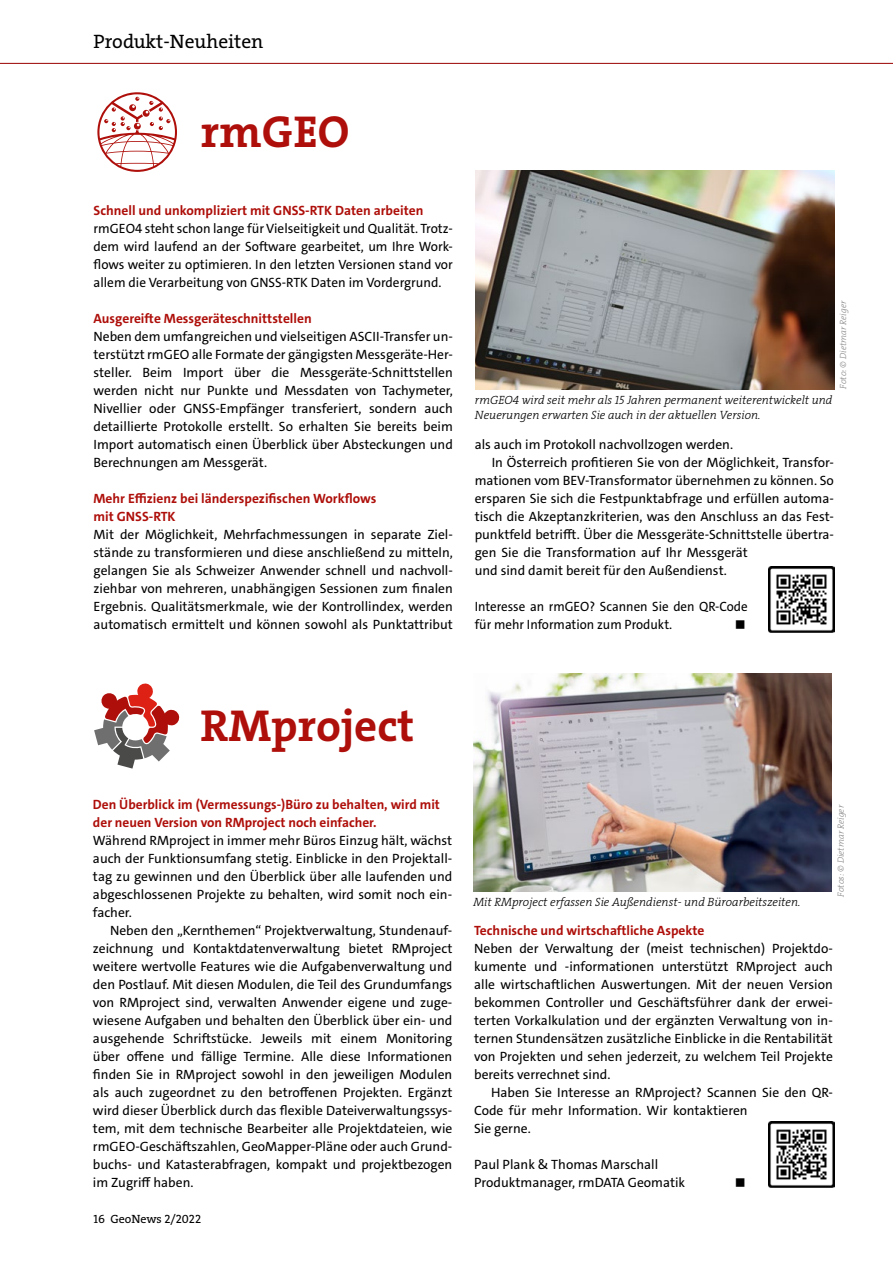
<style>
.page{position:relative;width:893px;height:1263px;background:#fff}
.page>*{position:absolute;margin:0;border:0;box-sizing:border-box;transform-origin:0 0}
.t1{font:45px "The Serif LP7 Bld";color:#ae0f0a}
.t2{font:19.5px "The Serif LP5 Plain";color:#000}
.t3{font:13.5px/18px "The Sans C4 s";color:#000;text-align:justify}
.t4{font:700 13.5px/18px "The Sans C4 s";color:#ae0f0a}
.t5{font:13.5px/18px "The Sans C4 s";color:#000;scale:.96 1}
.t6{font:12px/15px "The Serif LP3 Lig IT";color:#000}
.t7{font:12px "The Serif LP5 Plain";color:#000}
.t8{font:9px "The Serif LP3 Lig IT";color:#878787}
</style>
<div class="page">
<svg style="left:0;top:62px;width:893px;height:2px;background:#cb7f7f"></svg>
<img style="left:474px;top:673px;width:358px;height:218px">
<svg style="left:94px;top:683px;width:85px;height:86px"></svg>
<img style="left:769px;top:1122px;width:65px;height:66px">
<img style="left:475px;top:171px;width:359px;height:219px">
<svg style="left:97px;top:92px;width:80px;height:80px"></svg>
<img style="left:769px;top:567px;width:65px;height:66px">
<h2 class="t2" style="left:94px;top:29px;width:171px">Produkt-Neuheiten</h2>
<h1 class="t1" style="left:201px;top:102px;width:150px">rmGEO</h1>
<p class="t4" style="left:94px;top:202px;width:331px">Schnell und unkompliziert mit GNSS-RTK Daten arbeiten</p>
<p class="t3" style="left:94px;top:220px;width:361px">rmGEO4 steht schon lange für Vielseitigkeit und Qualität. Trotz&shy;dem wird laufend an der Software gearbeitet, um Ihre Work&shy;flows weiter zu optimieren. In den letzten Versionen stand vor allem die Verarbeitung von GNSS-RTK Daten im Vordergrund.</p>
<p class="t4" style="left:94px;top:310px;width:220px">Ausgereifte Messgeräteschnittstellen</p>
<p class="t3" style="left:94px;top:328px;width:361px">Neben dem umfangreichen und vielseitigen ASCII-Transfer un&shy;terstützt rmGEO alle Formate der gängigsten Messgeräte-Her&shy;steller. Beim Import über die Messgeräte-Schnittstellen werden nicht nur Punkte und Messdaten von Tachymeter, Nivellier oder GNSS-Empfänger transferiert, sondern auch detaillierte Protokolle erstellt. So erhalten Sie bereits beim Import automatisch einen Überblick über Absteckungen und Berechnungen am Messgerät.</p>
<p class="t4" style="left:94px;top:490px;width:284px">Mehr Effizienz bei länderspezifischen Workflows mit GNSS-RTK</p>
<p class="t3" style="left:94px;top:526px;width:361px">Mit der Möglichkeit, Mehrfachmessungen in separate Ziel&shy;stände zu transformieren und diese anschließend zu mitteln, gelangen Sie als Schweizer Anwender schnell und nachvoll&shy;ziehbar von mehreren, unabhängigen Sessionen zum finalen Ergebnis. Qualitätsmerkmale, wie der Kontrollindex, werden automatisch ermittelt und können sowohl als Punktattribut</p>
<p class="t8" style="left:837px;top:389px;width:90px;rotate:-90deg">Foto: © Dietmar Reiger</p>
<p class="t6" style="left:475px;top:393px;width:359px">rmGEO4 wird seit mehr als 15 Jahren permanent weiterentwickelt und<br>Neuerungen erwarten Sie auch in der aktuellen Version.</p>
<p class="t3" style="left:475px;top:435px;width:260px">als auch im Protokoll nachvollzogen werden.</p>
<p class="t3" style="left:492px;top:453px;width:344px">In Österreich profitieren Sie von der Möglichkeit, Transfor-</p>
<p class="t3" style="left:475px;top:471px;width:361px">mationen vom BEV-Transformator übernehmen zu können. So</p>
<p class="t3" style="left:475px;top:489px;width:361px">ersparen Sie sich die Festpunktabfrage und erfüllen automa-</p>
<p class="t3" style="left:475px;top:507px;width:361px">tisch die Akzeptanzkriterien, was den Anschluss an das Fest-</p>
<p class="t3" style="left:475px;top:525px;width:361px">punktfeld betrifft. Über die Messgeräte-Schnittstelle übertra-</p>
<p class="t3" style="left:475px;top:543px;width:274px">gen Sie die Transformation auf Ihr Messgerät</p>
<p class="t3" style="left:475px;top:561px;width:254px">und sind damit bereit für den Außendienst.</p>
<p class="t5" style="left:475px;top:598px;width:286px">Interesse an rmGEO? Scannen Sie den QR-Code für mehr Information zum Produkt.</p>
<h1 class="t1" style="left:200px;top:696px;width:215px">RMproject</h1>
<p class="t4" style="left:93px;top:796px;width:348px">Den Überblick im (Vermessungs-)Büro zu behalten, wird mit der neuen Version von RMproject noch einfacher.</p>
<p class="t3" style="left:93px;top:832px;width:361px">Während RMproject in immer mehr Büros Einzug hält, wächst auch der Funktionsumfang stetig. Einblicke in den Projektall&shy;tag zu gewinnen und den Überblick über alle laufenden und abgeschlossenen Projekte zu behalten, wird somit noch ein&shy;facher.</p>
<p class="t3" style="left:93px;top:922px;width:361px;text-indent:17px">Neben den „Kernthemen“ Projektverwaltung, Stundenauf&shy;zeichnung und Kontaktdatenverwaltung bietet RMproject weitere wertvolle Features wie die Aufgabenverwaltung und den Postlauf. Mit diesen Modulen, die Teil des Grundumfangs von RMproject sind, verwalten Anwender eigene und zuge&shy;wiesene Aufgaben und behalten den Überblick über ein- und ausgehende Schriftstücke. Jeweils mit einem Monitoring über offene und fällige Termine. Alle diese Informationen finden Sie in RMproject sowohl in den jeweiligen Modulen als auch zugeordnet zu den betroffenen Projekten. Ergänzt wird dieser Überblick durch das flexible Dateiverwaltungssys&shy;tem, mit dem technische Bearbeiter alle Projektdateien, wie rmGEO-Geschäftszahlen, GeoMapper-Pläne oder auch Grund&shy;buchs- und Katasterabfragen, kompakt und projektbezogen im Zugriff haben.</p>
<p class="t4" style="left:474px;top:921px;width:232px">Technische und wirtschaftliche Aspekte</p>
<p class="t8" style="left:835px;top:897px;width:93px;rotate:-90deg">Fotos: © Dietmar Reiger</p>
<p class="t6" style="left:473px;top:894px;width:329px">Mit RMproject erfassen Sie Außendienst- und Büroarbeitszeiten.</p>
<p class="t3" style="left:474px;top:939px;width:360px">Neben der Verwaltung der (meist technischen) Projektdo&shy;kumente und -informationen unterstützt RMproject auch alle wirtschaftlichen Auswertungen. Mit der neuen Version bekommen Controller und Geschäftsführer dank der erwei&shy;terten Vorkalkulation und der ergänzten Verwaltung von in&shy;ternen Stundensätzen zusätzliche Einblicke in die Rentabilität von Projekten und sehen jederzeit, zu welchem Teil Projekte bereits verrechnet sind.</p>
<p class="t3" style="left:474px;top:1083px;width:360px;text-align:left;text-indent:17px">Haben Sie Interesse an RMproject? Scannen Sie den QR-<br>Code für mehr Information. Wir kontaktieren<br>Sie gerne.</p>
<p class="t3" style="left:474px;top:1155px;width:213px">Paul Plank &amp; Thomas Marschall<br>Produktmanager, rmDATA Geomatik</p>
<p class="t7" style="left:94px;top:1211px;width:109px">16 GeoNews 2/2022</p>
</div>
